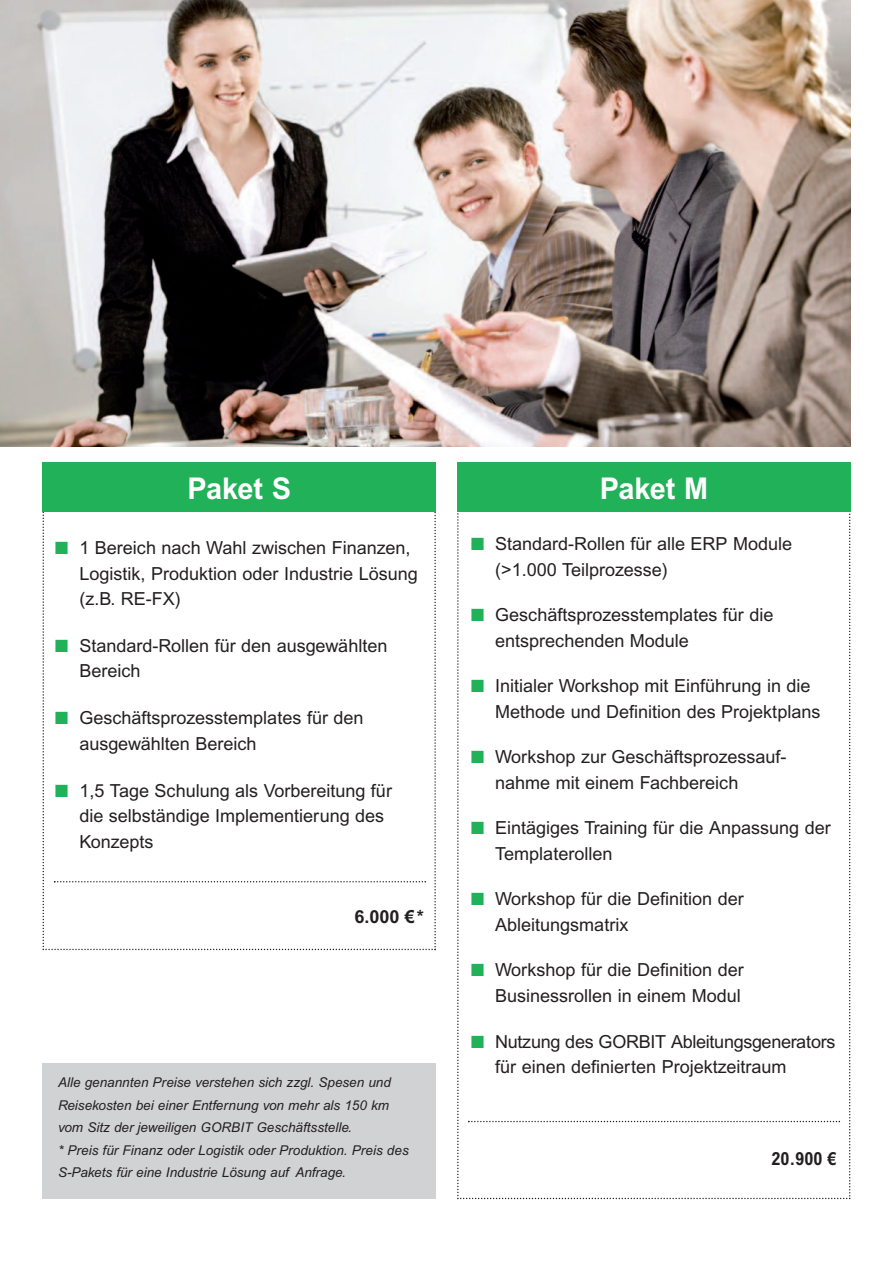
<style>
.page{position:relative;width:893px;height:1263px;background:#fff}
.page>*{position:absolute;margin:0;border:0;box-sizing:border-box;transform-origin:0 0}
.t1{font:700 30px "Arial";letter-spacing:-.01em;color:#fff;scale:.96 1}
.t2{font:18px/25.5px "Arial";color:#231f20}
.t3{font:700 18px "Arial";color:#231f20}
.t4{font:700 condensed 18px "Arial";color:#231f20}
.t5{font:italic 13.5px/22.5px "Arial";color:#231f20}
.s1{font-family:"The Sans Expert";color:#21b259}
</style>
<div class="page">
<img style="left:0;top:0;width:850px;height:447px">
<div style="left:43px;top:1064px;width:393px;height:135px;background:#d1d2d4"></div>
<div style="left:43px;top:462px;width:393px;height:50px;background:#21b259"></div>
<div style="left:457px;top:462px;width:393px;height:50px;background:#21b259"></div>
<svg style="left:457px;top:513px;width:393px;height:686px"></svg>
<svg style="left:43px;top:512px;width:393px;height:438px"></svg>
<h1 class="t1" style="left:187px;top:477px;width:109px">Paket S</h1>
<h1 class="t1" style="left:600px;top:477px;width:114px">Paket M</h1>
<p class="t2" style="left:79px;top:537px;width:340px;text-indent:-26px"><span class="s1">ó</span> 1 Bereich nach Wahl zwischen Finanzen,<br>Logistik, Produktion oder Industrie Lösung (z.B. RE-FX)</p>
<p class="t2" style="left:79px;top:634px;width:309px;text-indent:-26px"><span class="s1">ó</span> Standard-Rollen für den ausgewählten<br>Bereich</p>
<p class="t2" style="left:79px;top:707px;width:286px;text-indent:-26px"><span class="s1">ó</span> Geschäftsprozesstemplates für den ausgewählten Bereich</p>
<p class="t2" style="left:79px;top:779px;width:314px;text-indent:-26px"><span class="s1">ó</span> 1,5 Tage Schulung als Vorbereitung für die selbständige Implementierung des<br>Konzepts</p>
<p class="t3" style="left:354px;top:910px;width:71px">6.000 €*</p>
<p class="t5" style="left:58px;top:1072px;width:352px">Alle genannten Preise verstehen sich zzgl. Spesen und Reisekosten bei einer Entfernung von mehr als 150 km vom Sitz der jeweiligen GORBIT Geschäftsstelle.<br>* Preis für Finanz oder Logistik oder Produktion. Preis des S-Pakets für eine Industrie Lösung auf Anfrage.</p>
<p class="t2" style="left:495px;top:533px;width:298px;text-indent:-26px"><span class="s1">ó</span> Standard-Rollen für alle ERP Module (&gt;1.000 Teilprozesse)</p>
<p class="t2" style="left:495px;top:604px;width:280px;text-indent:-26px"><span class="s1">ó</span> Geschäftsprozesstemplates für die entsprechenden Module</p>
<p class="t2" style="left:495px;top:675px;width:327px;text-indent:-26px"><span class="s1">ó</span> Initialer Workshop mit Einführung in die<br>Methode und Definition des Projektplans</p>
<p class="t2" style="left:495px;top:746px;width:293px;text-indent:-26px"><span class="s1">ó</span> Workshop zur Geschäftsprozessauf&shy;nahme mit einem Fachbereich</p>
<p class="t2" style="left:495px;top:817px;width:337px;text-indent:-26px"><span class="s1">ó</span> Eintägiges Training für die Anpassung der<br>Templaterollen</p>
<p class="t2" style="left:495px;top:888px;width:250px;text-indent:-26px"><span class="s1">ó</span> Workshop für die Definition der<br>Ableitungsmatrix</p>
<p class="t2" style="left:470px;top:959px;width:275px;text-align:right"><span class="s1">ó</span> Workshop für die Definition der<br>Businessrollen in einem Modul</p>
<p class="t2" style="left:495px;top:1030px;width:342px;text-indent:-26px"><span class="s1">ó</span> Nutzung des GORBIT Ableitungsgenerators für einen definierten Projektzeitraum</p>
<p class="t4" style="left:772px;top:1152px;width:66px">20.900 €</p>
</div>
